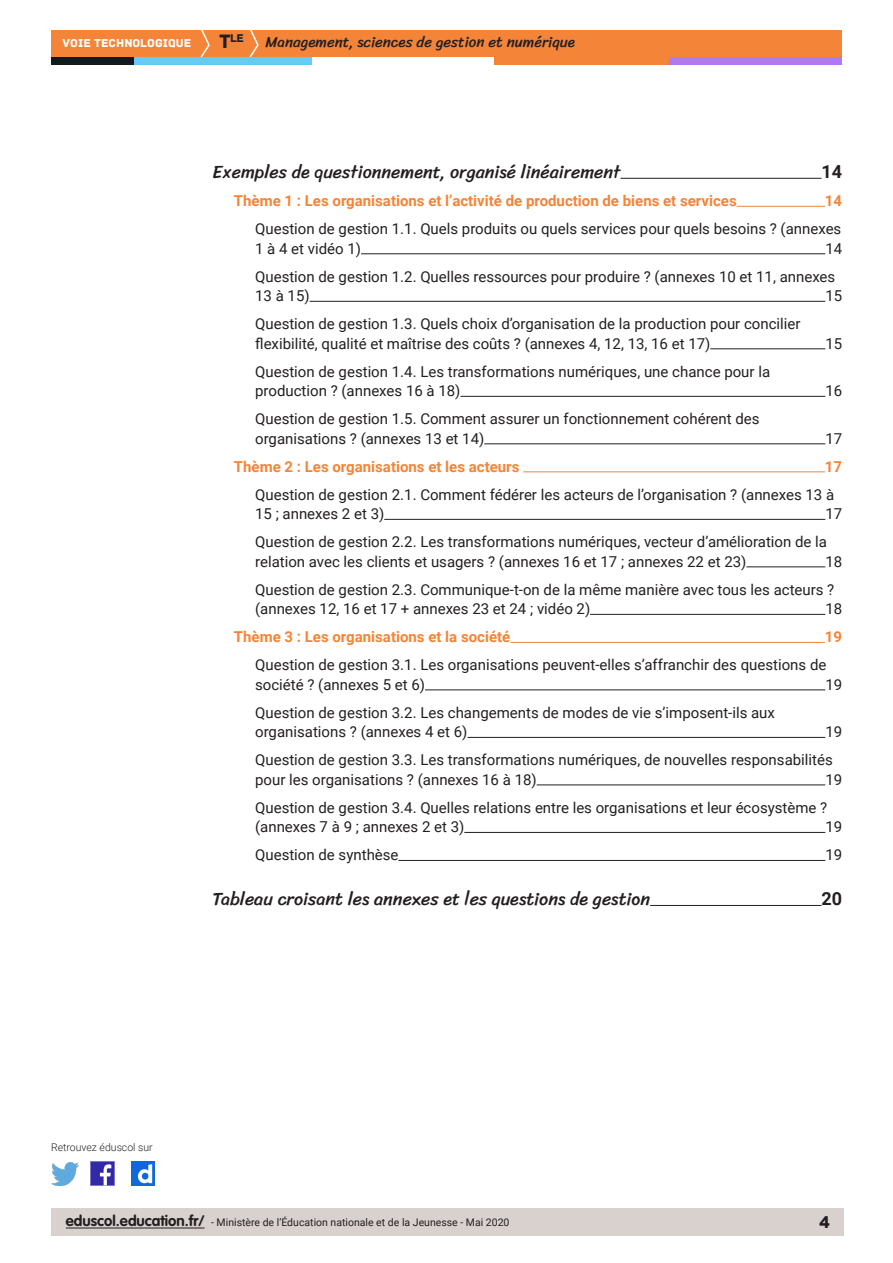
<style>
.page{position:relative;width:893px;height:1263px;background:#fff}
.page>*{position:absolute;margin:0;border:0;box-sizing:border-box;transform-origin:0 0}
.t1{font:18px "Sriracha";color:#231f20}
.t2{font:700 18px "Roboto";color:#231f20}
.t3{font:18px "Archive";color:#231f20}
.t4{font:15px/19.5px "Roboto";color:#231f20}
.t5{font:700 15px "Roboto";color:#f48437}
.t6{font:15px "Sriracha";color:#231f20}
.t7{font:12px "Archive";color:#fff}
.t8{font:11.85px "Archive";color:#231f20}
.t9{font:10.5px "Roboto";color:#231f20}
.t10{font:300 10.5px "Roboto";color:#231f20}
.s1{font-size:20.4px}
.s2{font-family:"VAG Rounded Std";font-weight:700;font-size:15px}
</style>
<div class="page">
<div style="left:51px;top:1209px;width:792px;height:27px;background:#d8d1ce"></div>
<hr style="left:66px;top:1227px;width:139px;height:1px;background:#231f20">
<div style="left:51px;top:30px;width:791px;height:27px;background:#f48437"></div>
<svg style="left:200px;top:30px;width:10px;height:27px"></svg>
<svg style="left:249px;top:30px;width:10px;height:27px"></svg>
<div style="left:133px;top:57px;width:179px;height:8px;background:#5fcdf5"></div>
<div style="left:51px;top:57px;width:82px;height:8px;background:#141a1c"></div>
<div style="left:667px;top:57px;width:175px;height:8px;background:#b078f2"></div>
<div style="left:494px;top:57px;width:175px;height:8px;background:#f48437"></div>
<img style="left:91px;top:1162px;width:23px;height:23px">
<img style="left:51px;top:1163px;width:28px;height:22px">
<img style="left:132px;top:1162px;width:22px;height:23px">
<hr style="left:620px;top:178px;width:201px;height:1px;background:#231f20">
<hr style="left:737px;top:206px;width:88px;height:1px;background:#f48437">
<hr style="left:361px;top:254px;width:464px;height:1px;background:#231f20">
<hr style="left:310px;top:301px;width:515px;height:1px;background:#231f20">
<hr style="left:710px;top:349px;width:115px;height:1px;background:#231f20">
<hr style="left:460px;top:396px;width:365px;height:1px;background:#231f20">
<hr style="left:484px;top:444px;width:341px;height:1px;background:#231f20">
<hr style="left:523px;top:472px;width:302px;height:1px;background:#f48437">
<hr style="left:384px;top:519px;width:441px;height:1px;background:#231f20">
<hr style="left:746px;top:567px;width:79px;height:1px;background:#231f20">
<hr style="left:590px;top:614px;width:235px;height:1px;background:#231f20">
<hr style="left:510px;top:642px;width:315px;height:1px;background:#f48437">
<hr style="left:425px;top:690px;width:400px;height:1px;background:#231f20">
<hr style="left:467px;top:737px;width:358px;height:1px;background:#231f20">
<hr style="left:537px;top:785px;width:288px;height:1px;background:#231f20">
<hr style="left:464px;top:832px;width:361px;height:1px;background:#231f20">
<hr style="left:398px;top:860px;width:427px;height:1px;background:#231f20">
<hr style="left:650px;top:905px;width:171px;height:1px;background:#231f20">
<p class="t8" style="left:219px;top:31px;width:26px"><span class="s1">T</span>le</p>
<p class="t7" style="left:63px;top:36px;width:130px">VOIE TECHNOLOGIQUE</p>
<p class="t6" style="left:265px;top:33px;width:311px">Management, sciences de gestion et numérique</p>
<p class="t1" style="left:213px;top:162px;width:410px">Exemples de questionnement, organisé linéairement</p>
<p class="t2" style="left:821px;top:159px;width:22px">14</p>
<p class="t5" style="left:234px;top:190px;width:504px">Thème 1 : Les organisations et l’activité de production de biens et services</p>
<p class="t5" style="left:825px;top:190px;width:19px">14</p>
<p class="t4" style="left:255px;top:219px;width:588px">Question de gestion 1.1. Quels produits ou quels services pour quels besoins ? (annexes<br>1 à 4 et vidéo 1)</p>
<p class="t4" style="left:825px;top:238px;width:18px">14</p>
<p class="t4" style="left:255px;top:266px;width:582px">Question de gestion 1.2. Quelles ressources pour produire ? (annexes 10 et 11, annexes<br>13 à 15)</p>
<p class="t4" style="left:825px;top:286px;width:18px">15</p>
<p class="t4" style="left:255px;top:314px;width:547px">Question de gestion 1.3. Quels choix d’organisation de la production pour concilier flexibilité, qualité et maîtrise des coûts ? (annexes 4, 12, 13, 16 et 17)</p>
<p class="t4" style="left:255px;top:361px;width:516px">Question de gestion 1.4. Les transformations numériques, une chance pour la production ? (annexes 16 à 18)</p>
<p class="t4" style="left:255px;top:409px;width:506px">Question de gestion 1.5. Comment assurer un fonctionnement cohérent des organisations ? (annexes 13 et 14)</p>
<p class="t4" style="left:825px;top:333px;width:18px">15</p>
<p class="t4" style="left:825px;top:381px;width:18px">16</p>
<p class="t4" style="left:825px;top:428px;width:18px">17</p>
<p class="t5" style="left:234px;top:456px;width:287px">Thème 2 : Les organisations et les acteurs</p>
<p class="t5" style="left:825px;top:456px;width:19px">17</p>
<p class="t4" style="left:255px;top:484px;width:581px">Question de gestion 2.1. Comment fédérer les acteurs de l’organisation ? (annexes 13 à<br>15 ; annexes 2 et 3)</p>
<p class="t4" style="left:825px;top:504px;width:18px">17</p>
<p class="t4" style="left:255px;top:532px;width:573px">Question de gestion 2.2. Les transformations numériques, vecteur d’amélioration de la relation avec les clients et usagers ? (annexes 16 et 17 ; annexes 22 et 23)</p>
<p class="t4" style="left:825px;top:551px;width:18px">18</p>
<p class="t4" style="left:255px;top:579px;width:581px">Question de gestion 2.3. Communique-t-on de la même manière avec tous les acteurs ? (annexes 12, 16 et 17 + annexes 23 et 24 ; vidéo 2)</p>
<p class="t4" style="left:825px;top:599px;width:18px">18</p>
<p class="t5" style="left:234px;top:626px;width:278px">Thème 3 : Les organisations et la société</p>
<p class="t5" style="left:825px;top:626px;width:19px">19</p>
<p class="t4" style="left:255px;top:655px;width:573px">Question de gestion 3.1. Les organisations peuvent-elles s’affranchir des questions de société ? (annexes 5 et 6)</p>
<p class="t4" style="left:825px;top:674px;width:18px">19</p>
<p class="t4" style="left:255px;top:702px;width:521px">Question de gestion 3.2. Les changements de modes de vie s’imposent-ils aux organisations ? (annexes 4 et 6)</p>
<p class="t4" style="left:825px;top:722px;width:18px">19</p>
<p class="t4" style="left:255px;top:750px;width:579px">Question de gestion 3.3. Les transformations numériques, de nouvelles responsabilités pour les organisations ? (annexes 16 à 18)</p>
<p class="t4" style="left:825px;top:769px;width:18px">19</p>
<p class="t4" style="left:255px;top:797px;width:574px">Question de gestion 3.4. Quelles relations entre les organisations et leur écosystème ? (annexes 7 à 9 ; annexes 2 et 3)</p>
<p class="t4" style="left:825px;top:817px;width:18px">19</p>
<p class="t4" style="left:255px;top:845px;width:145px">Question de synthèse</p>
<p class="t4" style="left:825px;top:845px;width:18px">19</p>
<p class="t1" style="left:213px;top:889px;width:439px">Tableau croisant les annexes et les questions de gestion</p>
<p class="t2" style="left:821px;top:886px;width:22px">20</p>
<p class="t10" style="left:51px;top:1140px;width:103px">Retrouvez éduscol sur</p>
<p class="t9" style="left:66px;top:1215px;width:445px"><span class="s2">eduscol.education.fr/</span> - Ministère de l’Éducation nationale et de la Jeunesse - Mai 2020</p>
<p class="t3" style="left:819px;top:1211px;width:13px">4</p>
</div>
